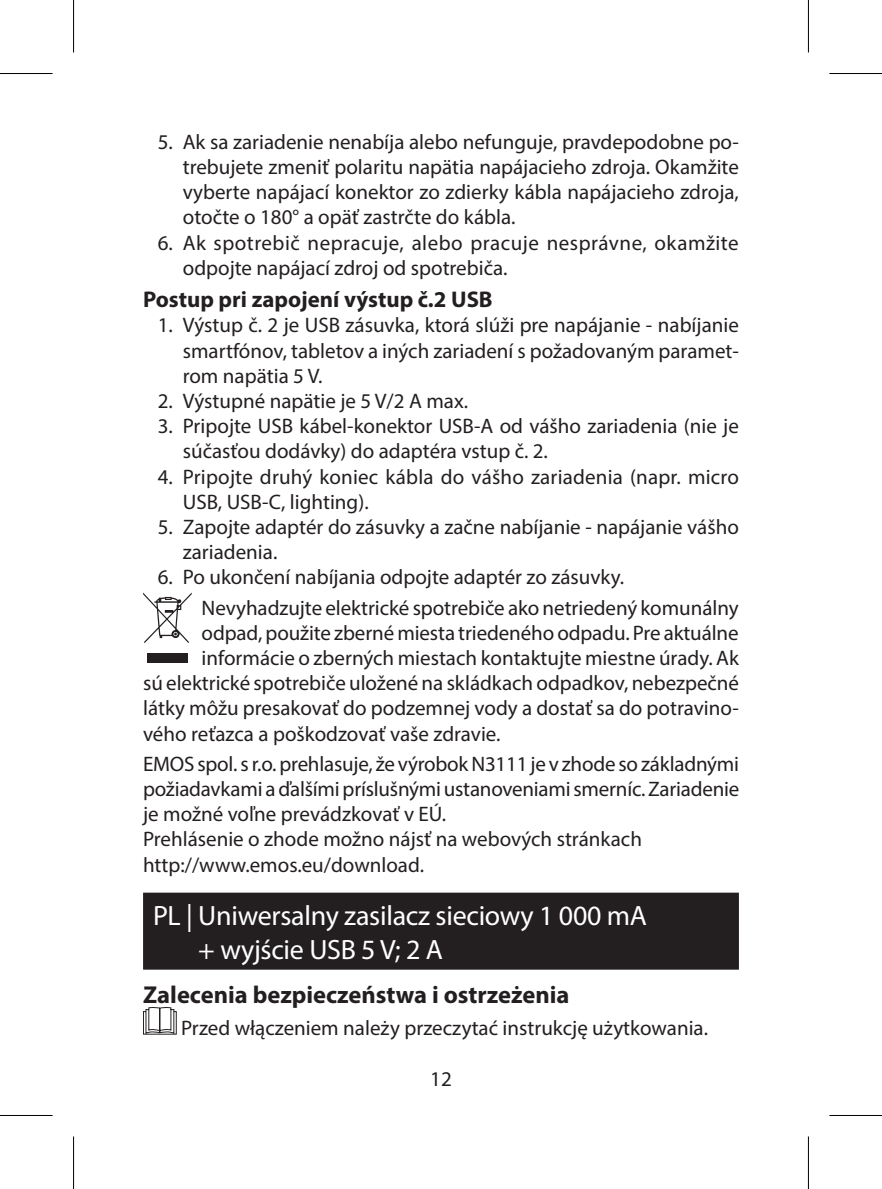
<style>
.page{position:relative;width:882px;height:1189px;background:#fff}
.page>*{position:absolute;margin:0;border:0;box-sizing:border-box;transform-origin:0 0}
.t1{font:28px/33.6px "Myriad Pro";letter-spacing:-.01em;color:#fff}
.t2{font:700 24.5px "Myriad Pro";color:#231f20}
.t3{font:700 22.75px "Myriad Pro";color:#231f20}
.t4{font:21px/25.2px "Myriad Pro";color:#231f20}
.t5{font:21px/25.2px "Myriad Pro";letter-spacing:.025em;color:#231f20}
</style>
<div class="page">
<div style="left:143px;top:892px;width:595px;height:77px;background:#231f20"></div>
<svg style="left:143px;top:592px;width:49px;height:51px"></svg>
<div style="left:147px;top:653px;width:40px;height:10px;background:#231f20"></div>
<svg style="left:143px;top:1007px;width:33px;height:27px"></svg>
<div style="left:71px;top:0;width:5px;height:53px;background:#f6f6f6"></div>
<div style="left:71px;top:1136px;width:5px;height:53px;background:#f6f6f6"></div>
<svg style="left:808px;top:0;width:1px;height:53px"></svg>
<svg style="left:808px;top:1136px;width:1px;height:53px"></svg>
<hr style="left:0;top:73px;width:52px;height:1px;background:#000">
<hr style="left:829px;top:73px;width:52px;height:1px;background:#000">
<hr style="left:0;top:1115px;width:52px;height:1px;background:#000">
<hr style="left:829px;top:1115px;width:52px;height:1px;background:#000">
<hr style="left:73px;top:0;width:1px;height:53px;background:#000">
<hr style="left:73px;top:1136px;width:1px;height:53px;background:#000">
<hr style="left:807px;top:0;width:1px;height:53px;background:#000">
<hr style="left:807px;top:1136px;width:1px;height:53px;background:#000">
<p class="t4" style="left:183px;top:129px;width:557px;text-align:justify;text-indent:-25px">5. Ak sa zariadenie nenabíja alebo nefunguje, pravdepodobne po&shy;trebujete zmeniť polaritu napätia napájacieho zdroja. Okamžite vyberte napájací konektor zo zdierky kábla napájacieho zdroja, otočte o 180° a opäť zastrčte do kábla.</p>
<p class="t5" style="left:183px;top:230px;width:557px;text-indent:-25px">6. Ak spotrebič nepracuje, alebo pracuje nesprávne, okamžite odpojte napájací zdroj od spotrebiča.</p>
<p class="t3" style="left:143px;top:285px;width:351px">Postup pri zapojení výstup č.2 USB</p>
<p class="t4" style="left:183px;top:312px;width:557px;text-align:justify;text-indent:-25px">1. Výstup č. 2 je USB zásuvka, ktorá slúži pre napájanie - nabíjanie smartfónov, tabletov a iných zariadení s požadovaným paramet&shy;rom napätia 5 V.</p>
<p class="t4" style="left:158px;top:388px;width:312px">2. Výstupné napätie je 5 V/2 A max.</p>
<p class="t4" style="left:183px;top:413px;width:557px;text-indent:-25px">3. Pripojte USB kábel-konektor USB-A od vášho zariadenia (nie je súčasťou dodávky) do adaptéra vstup č. 2.</p>
<p class="t4" style="left:183px;top:463px;width:557px;text-indent:-25px">4. Pripojte druhý koniec kábla do vášho zariadenia (napr. micro<br>USB, USB-C, lighting).</p>
<p class="t4" style="left:183px;top:514px;width:557px;text-indent:-25px">5. Zapojte adaptér do zásuvky a začne nabíjanie - napájanie vášho zariadenia.</p>
<p class="t4" style="left:201px;top:562px;width:538px;line-height:30.1px;text-indent:-44px">6. Po ukončení nabíjania odpojte adaptér zo zásuvky.<br>Nevyhadzujte elektrické spotrebiče ako netriedený komunálny</p>
<p class="t4" style="left:201px;top:620px;width:538px">odpad, použite zberné miesta triedeného odpadu. Pre aktuálne</p>
<p class="t4" style="left:201px;top:645px;width:538px">informácie o zberných miestach kontaktujte miestne úrady. Ak</p>
<p class="t4" style="left:143px;top:670px;width:597px">sú elektrické spotrebiče uložené na skládkach odpadkov, nebezpečné</p>
<p class="t4" style="left:143px;top:695px;width:597px">látky môžu presakovať do podzemnej vody a dostať sa do potravino-</p>
<p class="t4" style="left:143px;top:720px;width:359px">vého reťazca a poškodzovať vaše zdravie.</p>
<p class="t4" style="left:143px;top:751px;width:597px">EMOS spol. s r.o. prehlasuje, že výrobok N3111 je v zhode so základnými požiadavkami a ďalšími príslušnými ustanoveniami smerníc. Zariadenie je možné voľne prevádzkovať v EÚ.<br>Prehlásenie o zhode možno nájsť na webových stránkach http://www.emos.eu/download.</p>
<h1 class="t1" style="left:198px;top:898px;width:450px;text-indent:-45px">PL | Uniwersalny zasilacz sieciowy 1 000 mA + wyjście USB 5 V; 2 A</h1>
<p class="t2" style="left:143px;top:978px;width:428px">Zalecenia bezpieczeństwa i ostrzeżenia</p>
<p class="t4" style="left:181px;top:1014px;width:528px">Przed włączeniem należy przeczytać instrukcję użytkowania.</p>
<p class="t4" style="left:430px;top:1065px;width:23px">12</p>
</div>
